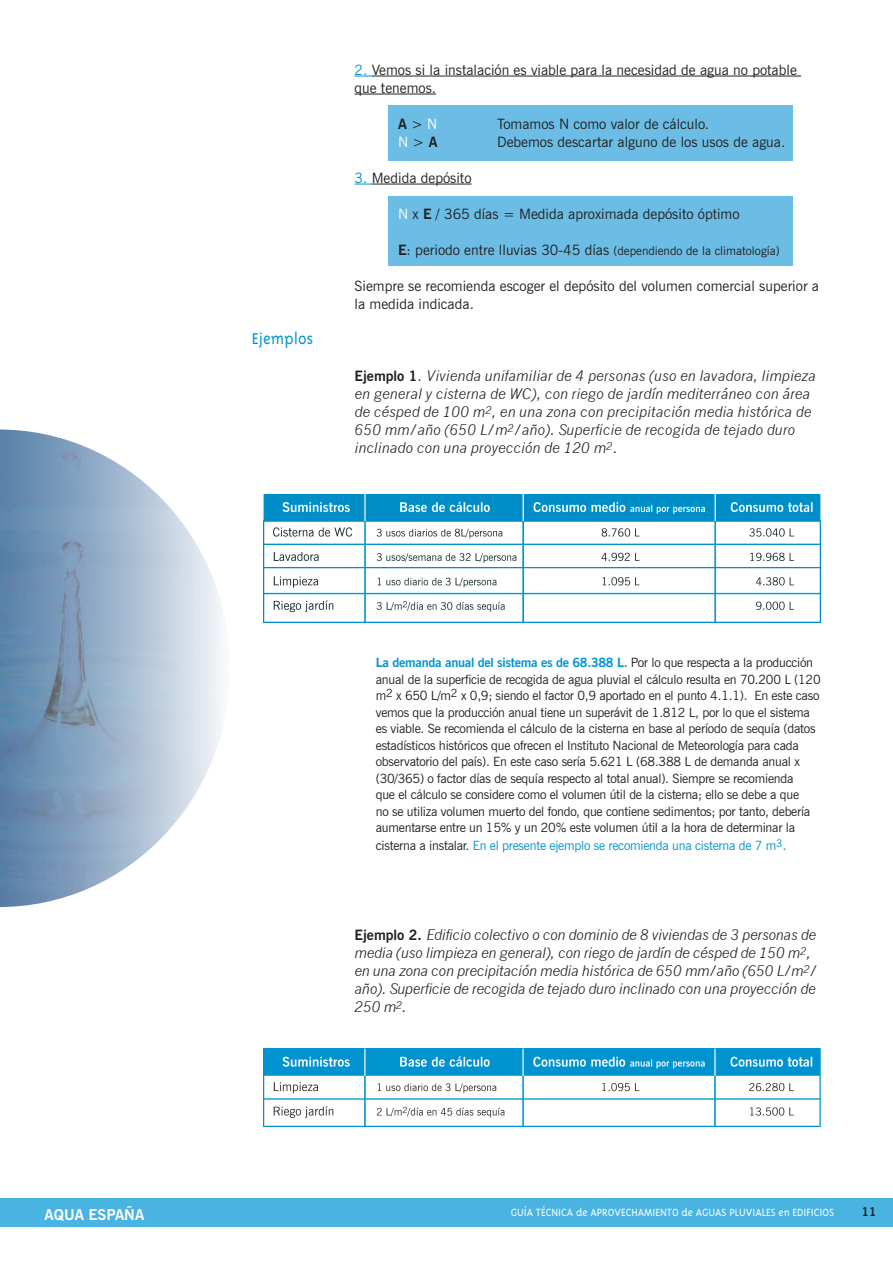
<style>
.page{position:relative;width:893px;height:1263px;background:#fff}
.page>*{position:absolute;margin:0;border:0;box-sizing:border-box;transform-origin:0 0}
.t1{font:300 18px "Triplex";color:#0093d0}
.t2{font:700 15px "News Gothic BT";color:#fff}
.t3{font:14.25px/18px "News Gothic BT";color:#231f20}
.t4{font:italic 14.25px/18px "News Gothic";color:#231f20}
.t5{font:italic 14.25px/18px "News Gothic";letter-spacing:-.02em;color:#231f20}
.t6{font:700 14.25px "News Gothic BT";color:#231f20}
.t7{font:14.25px "News Gothic BT";color:#fff}
.t8{font:12.75px/16.5px "News Gothic BT";letter-spacing:-.02em;color:#231f20}
.t9{font:12.75px "News Gothic BT";letter-spacing:-.02em;color:#0093d0}
.t10{font:300 12px "Triplex";color:#fff}
.t11{font:700 12px "News Gothic BT";color:#231f20}
.s1{color:#0093d0}
.s2{font-weight:400}
.s3{font-weight:400;color:#fff}
.s4{color:#231f20}
.s5{font-weight:700;color:#231f20}
.s6{color:#fff}
.s7{font-weight:700}
.s8{font-size:12px}
.s9{font-family:"News Gothic BT";font-weight:700;font-style:normal}
.s10{font-family:"News Gothic BT";font-style:normal}
.s11{font-weight:700;color:#0093d0}
.s12{font-size:14.25px}
</style>
<div class="page">
<div style="left:0;top:1199px;width:893px;height:28px;background:#49b4e1"></div>
<div style="left:388px;top:196px;width:405px;height:70px;background:#6bbde5"></div>
<div style="left:388px;top:105px;width:405px;height:56px;background:#6bbde5"></div>
<img style="left:0;top:429px;width:223px;height:478px">
<svg style="left:355px;top:76px;width:17px;height:1px"></svg>
<hr style="left:372px;top:76px;width:429px;height:1px;background:#231f20">
<hr style="left:355px;top:94px;width:81px;height:1px;background:#231f20">
<svg style="left:355px;top:184px;width:17px;height:1px"></svg>
<hr style="left:372px;top:184px;width:99px;height:1px;background:#231f20">
<img style="left:263px;top:495px;width:558px;height:128px">
<img style="left:263px;top:1048px;width:558px;height:79px">
<p class="t1" style="left:252px;top:328px;width:63px">Ejemplos</p>
<p class="t3" style="left:355px;top:60px;width:444px"><span class="s1">2.</span> Vemos si la instalación es viable para la necesidad de agua no potable que tenemos.</p>
<p class="t6" style="left:398px;top:115px;width:41px">A <span class="s2">&gt;</span> <span class="s3">N</span></p>
<p class="t3" style="left:497px;top:114px;width:214px">Tomamos N como valor de cálculo.</p>
<p class="t7" style="left:398px;top:133px;width:41px">N <span class="s4">&gt;</span> <span class="s5">A</span></p>
<p class="t3" style="left:497px;top:132px;width:290px">Debemos descartar alguno de los usos de agua.</p>
<p class="t3" style="left:355px;top:168px;width:118px"><span class="s1">3.</span> Medida depósito</p>
<p class="t3" style="left:398px;top:204px;width:343px"><span class="s6">N</span> x <span class="s7">E</span> / 365 días = Medida aproximada depósito óptimo</p>
<p class="t3" style="left:398px;top:240px;width:383px"><span class="s7">E</span>: periodo entre lluvias 30-45 días <span class="s8">(dependiendo de la climatología)</span></p>
<p class="t3" style="left:355px;top:276px;width:466px">Siempre se recomienda escoger el depósito del volumen comercial superior a la medida indicada.</p>
<p class="t4" style="left:355px;top:366px;width:463px"><span class="s9">Ejemplo 1</span><span class="s10">.</span> Vivienda unifamiliar de 4 personas (uso en lavadora, limpieza en general y cisterna de WC), con riego de jardín mediterráneo con área de césped de 100 m<sup>2</sup>, en una zona con precipitación media histórica de 650 mm/año (650 L/m<sup>2</sup>/año). Superficie de recogida de tejado duro inclinado con una proyección de 120 m<sup>2</sup><span class="s10">.</span></p>
<p class="t8" style="left:376px;top:654px;width:446px"><span class="s11">La demanda anual del sistema es de 68.388 L.</span> Por lo que respecta a la producción anual de la superficie de recogida de agua pluvial el cálculo resulta en 70.200 L (120 m<sup>2</sup> x 650 L/m<sup>2</sup> x 0,9; siendo el factor 0,9 aportado en el punto 4.1.1). En este caso vemos que la producción anual tiene un superávit de 1.812 L, por lo que el sistema es viable. Se recomienda el cálculo de la cisterna en base al período de sequía (datos estadísticos históricos que ofrecen el Instituto Nacional de Meteorología para cada observatorio del país). En este caso sería 5.621 L (68.388 L de demanda anual x (30/365) o factor días de sequía respecto al total anual). Siempre se recomienda<br>que el cálculo se considere como el volumen útil de la cisterna; ello se debe a que<br>no se utiliza volumen muerto del fondo, que contiene sedimentos; por tanto, debería aumentarse entre un 15% y un 20% este volumen útil a la hora de determinar la</p>
<p class="t9" style="left:376px;top:838px;width:412px"><span class="s4">cisterna a instalar.</span> En el presente ejemplo se recomienda una cisterna de 7 m<sup>3</sup><span class="s12">.</span></p>
<p class="t5" style="left:355px;top:926px;width:464px"><span class="s9">Ejemplo 2.</span> Edificio colectivo o con dominio de 8 viviendas de 3 personas de media (uso limpieza en general), con riego de jardín de césped de 150 m<sup>2</sup>, en una zona con precipitación media histórica de 650 mm/año (650 L/m<sup>2</sup>/ año). Superficie de recogida de tejado duro inclinado con una proyección de 250 m<sup>2</sup>.</p>
<p class="t2" style="left:45px;top:1205px;width:101px">AQUA ESPAÑA</p>
<p class="t10" style="left:511px;top:1206px;width:325px">GUÍA TÉCNICA de APROVECHAMIENTO de AGUAS PLUVIALES en EDIFICIOS</p>
<p class="t11" style="left:862px;top:1205px;width:16px">11</p>
</div>
